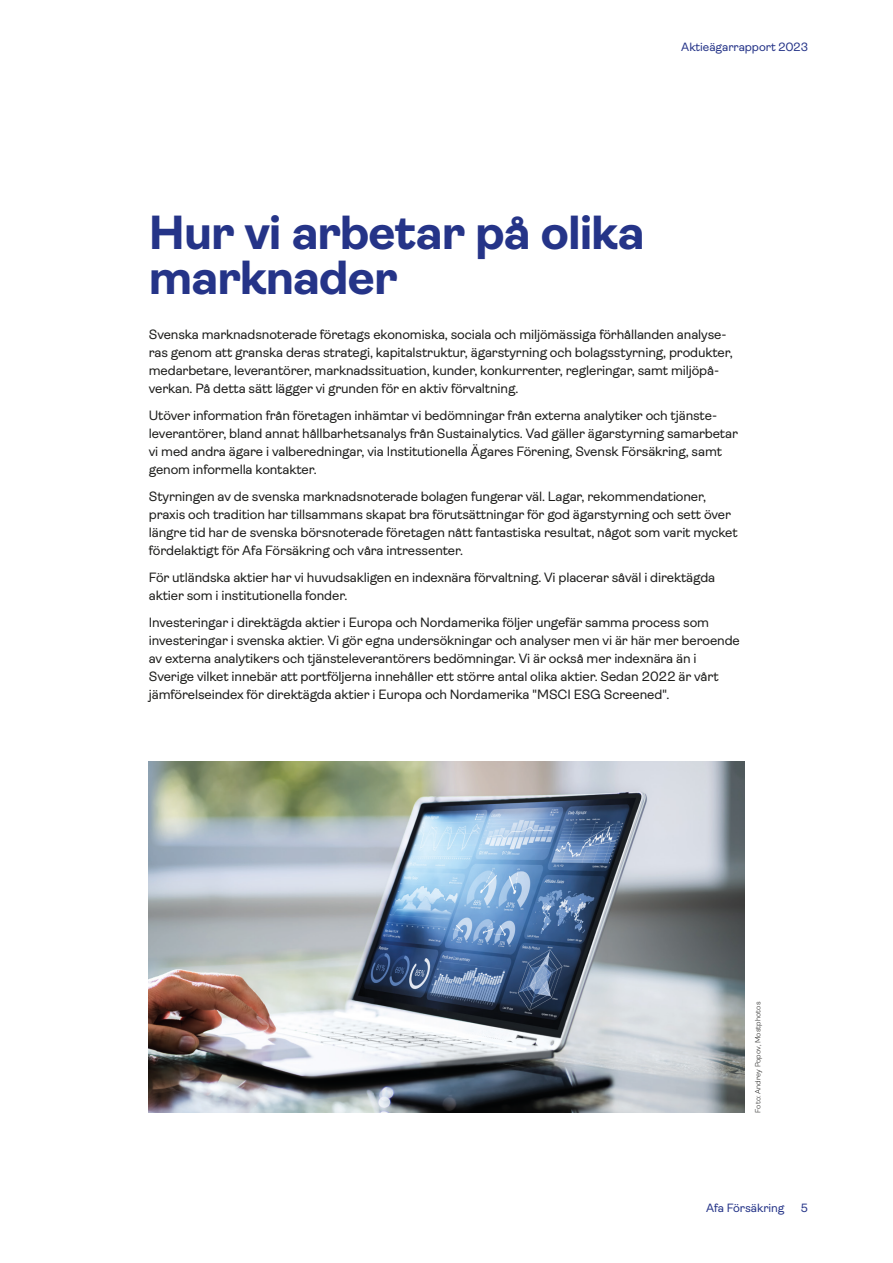
<style>
.page{position:relative;width:893px;height:1263px;background:#fff}
.page>*{position:absolute;margin:0;border:0;box-sizing:border-box;transform-origin:0 0}
.t1{font:700 48px/45px "Ambit";letter-spacing:-.02em;color:#253488}
.t2{font:13.5px/18px "Ambit";letter-spacing:-.01em;color:#1d1d1b}
.t3{font:12px "Ambit";letter-spacing:-.005em;color:#253488}
.t4{font:300 7.5px "Ambit";letter-spacing:.015em;color:#1d1d1b}
</style>
<div class="page">
<img style="left:149px;top:762px;width:595px;height:351px">
<p class="t3" style="left:681px;top:40px;width:128px">Aktieägarrapport 2023</p>
<h1 class="t1" style="left:149px;top:210px;width:497px">Hur vi arbetar på olika marknader</h1>
<p class="t2" style="left:149px;top:325px;width:585px">Svenska marknadsnoterade företags ekonomiska, sociala och miljömässiga förhållanden analyse&shy;ras genom att granska deras strategi, kapitalstruktur, ägarstyrning och bolagsstyrning, produkter, medarbetare, leverantörer, marknadssituation, kunder, konkurrenter, regleringar, samt miljöpå&shy;verkan. På detta sätt lägger vi grunden för en aktiv förvaltning.</p>
<p class="t2" style="left:149px;top:406px;width:591px">Utöver information från företagen inhämtar vi bedömningar från externa analytiker och tjänste&shy;leverantörer, bland annat hållbarhetsanalys från Sustainalytics. Vad gäller ägarstyrning samarbetar vi med andra ägare i valberedningar, via Institutionella Ägares Förening, Svensk Försäkring, samt genom informella kontakter.</p>
<p class="t2" style="left:149px;top:487px;width:590px">Styrningen av de svenska marknadsnoterade bolagen fungerar väl. Lagar, rekommendationer, praxis och tradition har tillsammans skapat bra förutsättningar för god ägarstyrning och sett över längre tid har de svenska börsnoterade företagen nått fantastiska resultat, något som varit mycket fördelaktigt för Afa Försäkring och våra intressenter.</p>
<p class="t2" style="left:149px;top:568px;width:568px">För utländska aktier har vi huvudsakligen en indexnära förvaltning. Vi placerar såväl i direktägda aktier som i institutionella fonder.</p>
<p class="t2" style="left:149px;top:613px;width:593px">Investeringar i direktägda aktier i Europa och Nordamerika följer ungefär samma process som investeringar i svenska aktier. Vi gör egna undersökningar och analyser men vi är här mer beroende av externa analytikers och tjänsteleverantörers bedömningar. Vi är också mer indexnära än i Sverige vilket innebär att portföljerna innehåller ett större antal olika aktier. Sedan 2022 är vårt jämförelseindex för direktägda aktier i Europa och Nordamerika "MSCI ESG Screened".</p>
<p class="t4" style="left:754px;top:1113px;width:113px;rotate:-90deg">Foto: Andrey Popov, Mostphotos</p>
<p class="t3" style="left:706px;top:1201px;width:80px">Afa Försäkring</p>
<p class="t3" style="left:801px;top:1201px;width:9px">5</p>
</div>
